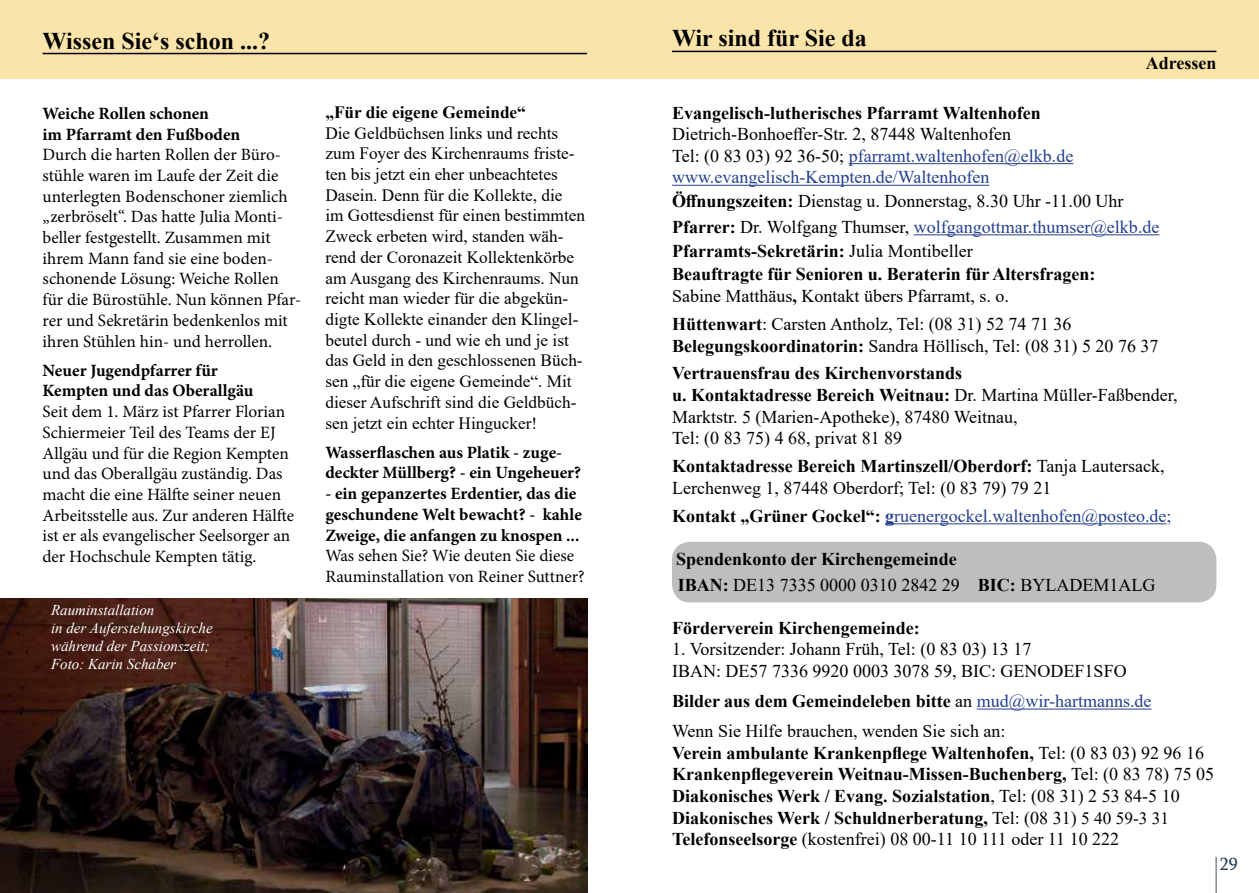
<style>
.page{position:relative;width:1259px;height:893px;background:#fff}
.page>*{position:absolute;margin:0;border:0;box-sizing:border-box;transform-origin:0 0}
.t1{font:700 24px "Times New Roman";color:#000}
.t2{font:700 18px/21.6px "Times New Roman";color:#000}
.t3{font:18px/21.6px "Times New Roman";color:#000}
.t4{font:18px/21.6px "Times New Roman";color:#25408f}
.t5{font:18px "Sylfaen";color:#2b3d51}
.t6{font:17.25px/20.7px "Minion Pro";color:#000}
.t7{font:17.25px/20.7px "Times New Roman";color:#000}
.t8{font:700 17.25px/20.7px "Minion Pro";color:#000}
.t9{font:700 17.25px "Times New Roman";color:#000}
.t10{font:italic 15px/18px "Times New Roman";color:#fff}
.s1{color:#000}
.s2{font-weight:700}
.s3{color:#25408f}
.s4{font-weight:400}
.s5{font-weight:700;color:#000}
.s6{font-weight:400;font-size:17.25px}
</style>
<div class="page">
<hr style="left:1215px;top:857px;width:2px;height:36px;background:#2b3d51">
<div style="left:0;top:0;width:1259px;height:79px;background:#fbe4a9"></div>
<hr style="left:849px;top:163px;width:224px;height:1px;background:#25408f">
<hr style="left:672px;top:185px;width:317px;height:1px;background:#25408f">
<hr style="left:914px;top:234px;width:245px;height:1px;background:#25408f">
<svg style="left:885px;top:523px;width:9px;height:2px"></svg>
<hr style="left:894px;top:523px;width:272px;height:1px;background:#25408f">
<hr style="left:976px;top:709px;width:175px;height:1px;background:#25408f">
<hr style="left:672px;top:51px;width:544px;height:1px;background:#000">
<hr style="left:43px;top:53px;width:544px;height:1px;background:#000">
<div style="left:672px;top:542px;width:544px;height:60px;background:#bcbec0;border-radius:18px"></div>
<img style="left:0;top:598px;width:587px;height:295px">
<h1 class="t1" style="left:43px;top:23px;width:229px">Wissen Sie‘s schon ...?</h1>
<h1 class="t1" style="left:672px;top:21px;width:196px">Wir sind für Sie da</h1>
<p class="t2" style="left:1145px;top:51px;width:72px">Adressen</p>
<p class="t8" style="left:43px;top:103px;width:199px">Weiche Rollen schonen<br>im Pfarramt den Fußboden</p>
<p class="t6" style="left:43px;top:144px;width:260px">Durch die harten Rollen der Büro&shy;stühle waren im Laufe der Zeit die unterlegten Bodenschoner ziemlich „zerbröselt“. Das hatte Julia Monti&shy;beller festgestellt. Zusammen mit ihrem Mann fand sie eine boden&shy;schonende Lösung: Weiche Rollen für die Bürostühle. Nun können Pfar&shy;rer und Sekretärin bedenkenlos mit ihren Stühlen hin- und herrollen.</p>
<p class="t8" style="left:43px;top:360px;width:212px">Neuer Jugendpfarrer für<br>Kempten und das Oberallgäu</p>
<p class="t6" style="left:43px;top:401px;width:253px">Seit dem 1. März ist Pfarrer Florian Schiermeier Teil des Teams der EJ Allgäu und für die Region Kempten und das Oberallgäu zuständig. Das macht die eine Hälfte seiner neuen Arbeitsstelle aus. Zur anderen Hälfte ist er als evangelischer Seelsorger an der Hochschule Kempten tätig.</p>
<p class="t10" style="left:51px;top:601px;width:163px">Rauminstallation<br>in der Auferstehungskirche während der Passionszeit;<br>Foto: Karin Schaber</p>
<p class="t9" style="left:325px;top:100px;width:202px">„Für die eigene Gemeinde“</p>
<p class="t7" style="left:325px;top:122px;width:261px">Die Geldbüchsen links und rechts zum Foyer des Kirchenraums friste&shy;ten bis jetzt ein eher unbeachtetes Dasein. Denn für die Kollekte, die<br>im Gottesdienst für einen bestimmten Zweck erbeten wird, standen wäh&shy;rend der Coronazeit Kollektenkörbe am Ausgang des Kirchenraums. Nun reicht man wieder für die abgekün&shy;digte Kollekte einander den Klingel&shy;beutel durch - und wie eh und je ist das Geld in den geschlossenen Büch&shy;sen „für die eigene Gemeinde“. Mit dieser Aufschrift sind die Geldbüch&shy;sen jetzt ein echter Hingucker!</p>
<p class="t8" style="left:325px;top:442px;width:257px">Wasserflaschen aus Platik - zuge&shy;deckter Müllberg? - ein Ungeheuer?</p>
<p class="t8" style="left:325px;top:483px;width:258px">- ein gepanzertes Erdentier, das die geschundene Welt bewacht? - kahle<br>Zweige, die anfangen zu knospen ...</p>
<p class="t6" style="left:325px;top:545px;width:261px">Was sehen Sie? Wie deuten Sie diese<br>Rauminstallation von Reiner Suttner?</p>
<p class="t2" style="left:672px;top:101px;width:370px">Evangelisch-lutherisches Pfarramt Waltenhofen</p>
<p class="t4" style="left:672px;top:123px;width:403px"><span class="s1">Dietrich-Bonhoeffer-Str. 2, 87448 Waltenhofen<br>Tel: (0 83 03) 92 36-50;</span> pfarramt.waltenhofen@elkb.de www.evangelisch-Kempten.de/Waltenhofen</p>
<p class="t3" style="left:672px;top:188px;width:489px;line-height:25.8px"><span class="s2">Öffnungszeiten:</span> Dienstag u. Donnerstag, 8.30 Uhr -11.00 Uhr<br><span class="s2">Pfarrer:</span> Dr. Wolfgang Thumser, <span class="s3">wolfgangottmar.thumser@elkb.de</span></p>
<p class="t2" style="left:672px;top:238px;width:425px;line-height:23.7px">Pfarramts-Sekretärin: <span class="s4">Julia Montibeller<br></span>Beauftragte für Senioren u. Beraterin für Altersfragen:</p>
<p class="t3" style="left:672px;top:281px;width:401px;line-height:27.9px">Sabine Matthäus<span class="s2">,</span> Kontakt übers Pfarramt, s. o.<br><span class="s2">Hüttenwart</span>: Carsten Antholz, Tel: (08 31) 52 74 71 36</p>
<p class="t2" style="left:672px;top:331px;width:488px;line-height:27.9px">Belegungskoordinatorin: <span class="s4">Sandra Höllisch, Tel: (08 31) 5 20 76 37<br></span>Vertrauensfrau des Kirchenvorstands</p>
<p class="t3" style="left:672px;top:384px;width:507px"><span class="s2">u. Kontaktadresse Bereich Weitnau:</span> Dr. Martina Müller-Faßbender,<br>Marktstr. 5 (Marien-Apotheke), 87480 Weitnau,<br>Tel: (0 83 75) 4 68, privat 81 89</p>
<p class="t3" style="left:672px;top:455px;width:494px"><span class="s2">Kontaktadresse Bereich Martinszell/Oberdorf:</span> Tanja Lautersack,<br>Lerchenweg 1, 87448 Oberdorf; Tel: (0 83 79) 79 21</p>
<p class="t4" style="left:672px;top:504px;width:501px"><span class="s5">Kontakt „Grüner Gockel“:</span> <span class="s2">g</span>ruenergockel.waltenhofen@posteo.de;</p>
<p class="t2" style="left:676px;top:546px;width:480px;line-height:25.8px">Spendenkonto der Kirchengemeinde<br>IBAN: <span class="s4">DE13 7335 0000 0310 2842 29</span> BIC: <span class="s4">BYLADEM1ALG</span></p>
<p class="t2" style="left:672px;top:616px;width:249px">Förderverein Kirchengemeinde:</p>
<p class="t3" style="left:672px;top:638px;width:456px">1. Vorsitzender: Johann Früh, Tel: (0 83 03) 13 17<br>IBAN: DE57 7336 9920 0003 3078 59, BIC: GENODEF1SFO</p>
<p class="t3" style="left:672px;top:685px;width:481px;line-height:30.2px"><span class="s2">Bilder aus dem Gemeindeleben bitte</span> an <span class="s3">mud@wir-hartmanns.de<br></span>Wenn Sie Hilfe brauchen, wenden Sie sich an:</p>
<p class="t2" style="left:672px;top:741px;width:544px">Verein ambulante Krankenpflege Waltenhofen, <span class="s4">Tel: (0 83 03) 92 96 16<br></span>Krankenpflegeverein Weitnau-Missen-Buchenberg, <span class="s4">Tel: (0 83 78) 75 05<br></span>Diakonisches Werk / Evang. Sozialstation<span class="s4">, Tel: (08 31) 2 53 84-5 10<br></span>Diakonisches Werk / Schuldnerberatung, <span class="s4">Tel: (08 31)</span> <span class="s6">5 40 59-3 31<br></span>Telefonseelsorge <span class="s4">(kostenfrei) 08 00-11 10 111 oder 11 10 222</span></p>
<p class="t5" style="left:1219px;top:852px;width:19px">29</p>
</div>
